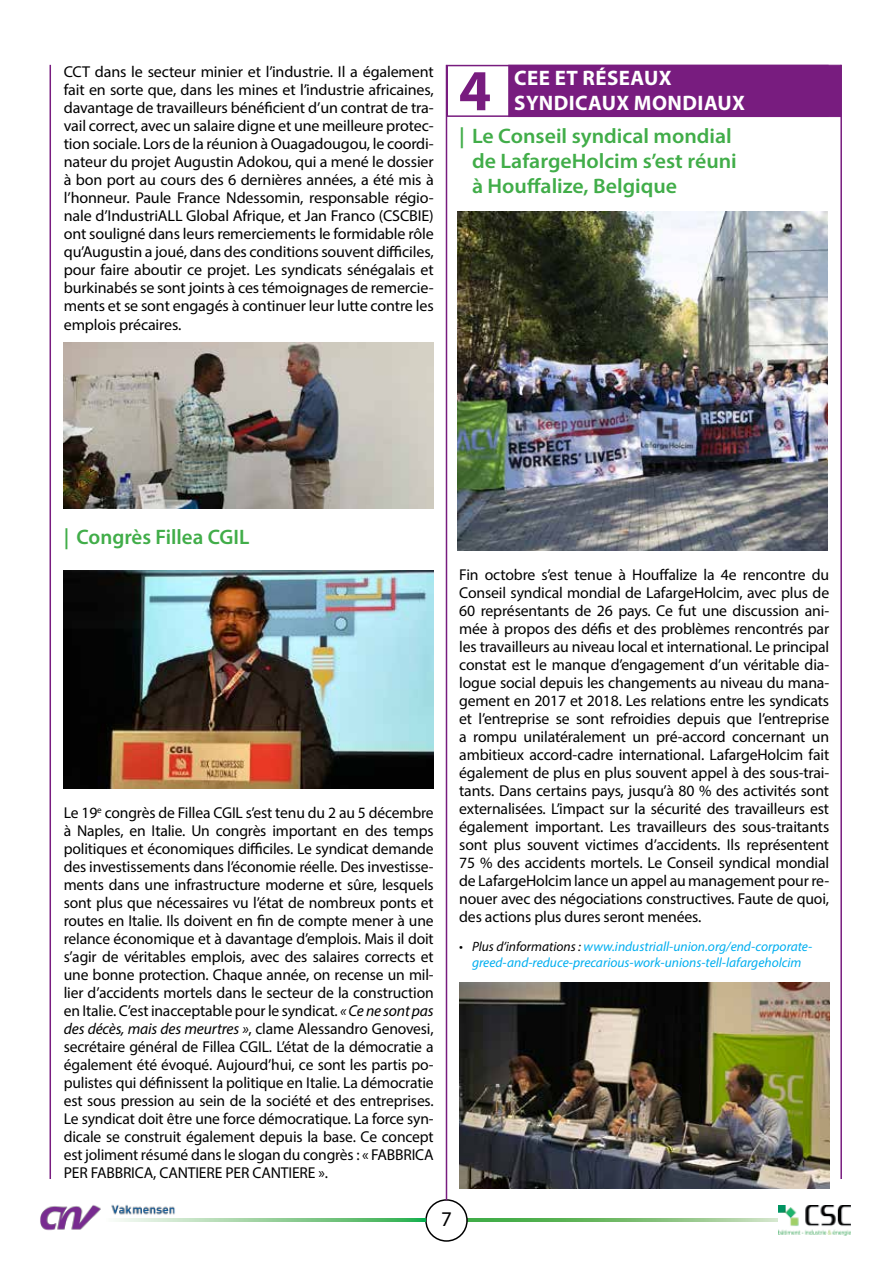
<style>
.page{position:relative;width:893px;height:1263px;background:#fff}
.page>*{position:absolute;margin:0;border:0;box-sizing:border-box;transform-origin:0 0}
.t1{font:700 58.35px "Myriad Pro";color:#781c7f}
.t2{font:600 21px/25.2px "Myriad Pro";color:#41ad49;scale:1.04 1}
.t3{font:700 21px/25.2px "Myriad Pro";letter-spacing:.02em;color:#fff}
.t4{font:600 21px "Myriad Pro";color:#41ad49}
.t5{font:21px "Myriad Pro";color:#000}
.t6{font:15.75px/18px "Myriad Pro";letter-spacing:-.01em;color:#000;text-align:justify}
.t7{font:italic 13.5px/16.2px "Myriad Pro";color:#00aeef;text-align:center}
.s1{font-style:italic}
.s2{color:#000}
</style>
<div class="page">
<svg style="left:468px;top:1219px;width:310px;height:3px"></svg>
<div style="left:425px;top:1199px;width:43px;height:43px;border:2px solid #000;border-radius:50%"></div>
<svg style="left:179px;top:1219px;width:246px;height:3px"></svg>
<img style="left:40px;top:1204px;width:139px;height:27px">
<img style="left:779px;top:1205px;width:71px;height:30px">
<hr style="left:446px;top:65px;width:1px;height:1135px;background:#781c7f">
<hr style="left:50px;top:65px;width:1px;height:1114px;background:#781c7f">
<hr style="left:840px;top:65px;width:2px;height:1114px;background:#781c7f">
<img style="left:64px;top:342px;width:370px;height:166px">
<img style="left:64px;top:570px;width:370px;height:219px">
<img style="left:457px;top:211px;width:370px;height:340px">
<img style="left:459px;top:982px;width:370px;height:206px">
<div style="left:508px;top:65px;width:333px;height:52px;background:#781c7f;border:1px solid #781c7f"></div>
<div style="left:446px;top:65px;width:383px;height:52px;border:2px solid #781c7f"></div>
<p class="t6" style="left:64px;top:62px;width:371px">CCT dans le secteur minier et l’industrie. Il a également fait en sorte que, dans les mines et l’industrie africaines, davantage de travailleurs bénéficient d’un contrat de tra&shy;vail correct, avec un salaire digne et une meilleure protec&shy;tion sociale. Lors de la réunion à Ouagadougou, le coordi&shy;nateur du projet Augustin Adokou, qui a mené le dossier à bon port au cours des 6 dernières années, a été mis à l’honneur. Paule France Ndessomin, responsable régio&shy;nale d’IndustriALL Global Afrique, et Jan Franco (CSCBIE) ont souligné dans leurs remerciements le formidable rôle qu’Augustin a joué, dans des conditions souvent difficiles, pour faire aboutir ce projet. Les syndicats sénégalais et burkinabés se sont joints à ces témoignages de remercie&shy;ments et se sont engagés à continuer leur lutte contre les emplois précaires.</p>
<h1 class="t1" style="left:459px;top:53px;width:34px">4</h1>
<h2 class="t3" style="left:514px;top:65px;width:232px">CEE ET RÉSEAUX<br>SYNDICAUX MONDIAUX</h2>
<h2 class="t2" style="left:472px;top:122px;width:256px;text-indent:-13px">| Le Conseil syndical mondial de LafargeHolcim s’est réuni à Houffalize, Belgique</h2>
<h2 class="t4" style="left:64px;top:523px;width:187px">| Congrès Fillea CGIL</h2>
<p class="t6" style="left:64px;top:804px;width:371px">Le 19<sup>e</sup> congrès de Fillea CGIL s’est tenu du 2 au 5 décembre à Naples, en Italie. Un congrès important en des temps politiques et économiques difficiles. Le syndicat demande des investissements dans l’économie réelle. Des investisse&shy;ments dans une infrastructure moderne et sûre, lesquels sont plus que nécessaires vu l’état de nombreux ponts et routes en Italie. Ils doivent en fin de compte mener à une relance économique et à davantage d’emplois. Mais il doit s’agir de véritables emplois, avec des salaires corrects et une bonne protection. Chaque année, on recense un mil&shy;lier d’accidents mortels dans le secteur de la construction en Italie. C’est inacceptable pour le syndicat. <span class="s1">« Ce ne sont pas des décès, mais des meurtres »</span>, clame Alessandro Genovesi, secrétaire général de Fillea CGIL. L’état de la démocratie a également été évoqué. Aujourd’hui, ce sont les partis po&shy;pulistes qui définissent la politique en Italie. La démocratie est sous pression au sein de la société et des entreprises.<br>Le syndicat doit être une force démocratique. La force syn&shy;dicale se construit également depuis la base. Ce concept est joliment résumé dans le slogan du congrès : « FABBRICA PER FABBRICA, CANTIERE PER CANTIERE ».</p>
<p class="t6" style="left:459px;top:565px;width:371px">Fin octobre s’est tenue à Houffalize la 4e rencontre du Conseil syndical mondial de LafargeHolcim, avec plus de 60 représentants de 26 pays. Ce fut une discussion ani&shy;mée à propos des défis et des problèmes rencontrés par les travailleurs au niveau local et international. Le principal constat est le manque d’engagement d’un véritable dia&shy;logue social depuis les changements au niveau du mana&shy;gement en 2017 et 2018. Les relations entre les syndicats et l’entreprise se sont refroidies depuis que l’entreprise a rompu unilatéralement un pré-accord concernant un ambitieux accord-cadre international. LafargeHolcim fait également de plus en plus souvent appel à des sous-trai&shy;tants. Dans certains pays, jusqu’à 80 % des activités sont externalisées. L’impact sur la sécurité des travailleurs est également important. Les travailleurs des sous-traitants sont plus souvent victimes d’accidents. Ils représentent 75 % des accidents mortels. Le Conseil syndical mondial de LafargeHolcim lance un appel au management pour re&shy;nouer avec des négociations constructives. Faute de quoi, des actions plus dures seront menées.</p>
<p class="t7" style="left:459px;top:938px;width:355px"><span class="s2">• Plus d’informations :</span> www.industriall-union.org/end-corporate&shy;greed-and-reduce-precarious-work-unions-tell-lafargeholcim</p>
<h2 class="t5" style="left:441px;top:1205px;width:12px">7</h2>
</div>
